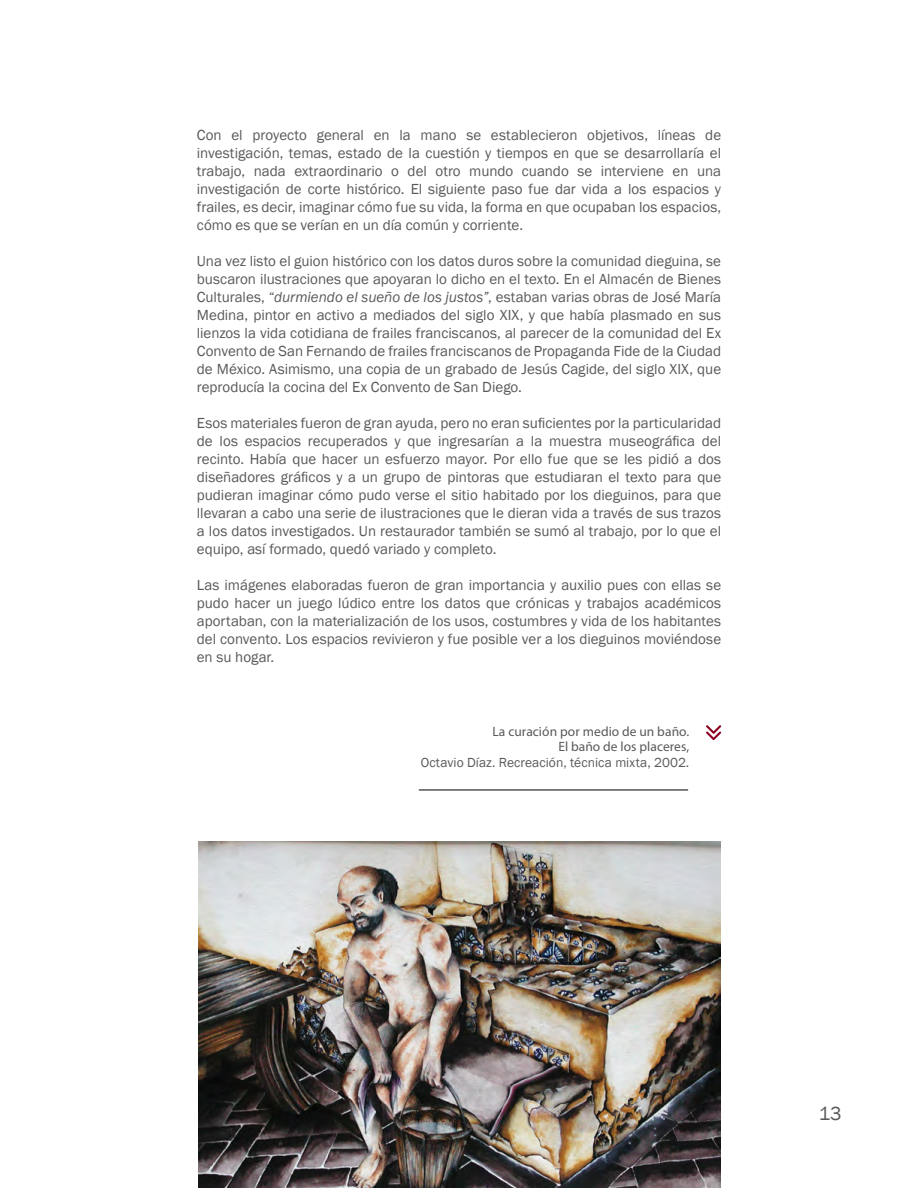
<style>
.page{position:relative;width:918px;height:1188px;background:#fff}
.page>*{position:absolute;margin:0;border:0;box-sizing:border-box;transform-origin:0 0}
.t1{font:19.5px "Franklin Gothic";color:#58595b}
.t2{font:15px/18px "Franklin Gothic";color:#58595b;text-align:justify}
.t3{font:13.5px/15px "Myriad Pro";letter-spacing:.005em;color:#58595b;text-align:right}
.t4{font:13.5px "Franklin Gothic";letter-spacing:.005em;color:#58595b}
.s1{font-style:italic}
</style>
<div class="page">
<img style="left:199px;top:842px;width:521px;height:346px">
<svg style="left:706px;top:725px;width:15px;height:15px"></svg>
<hr style="left:419px;top:790px;width:269px;height:1px;background:#000">
<p class="t2" style="left:197px;top:126px;width:526px">Con el proyecto general en la mano se establecieron objetivos, líneas de investigación, temas, estado de la cuestión y tiempos en que se desarrollaría el trabajo, nada extraordinario o del otro mundo cuando se interviene en una investigación de corte histórico. El siguiente paso fue dar vida a los espacios y frailes, es decir, imaginar cómo fue su vida, la forma en que ocupaban los espacios, cómo es que se verían en un día común y corriente.</p>
<p class="t2" style="left:197px;top:252px;width:526px">Una vez listo el guion histórico con los datos duros sobre la comunidad dieguina, se buscaron ilustraciones que apoyaran lo dicho en el texto. En el Almacén de Bienes Culturales, “<span class="s1">durmiendo el sueño de los justos”</span>, estaban varias obras de José María Medina, pintor en activo a mediados del siglo XIX, y que había plasmado en sus lienzos la vida cotidiana de frailes franciscanos, al parecer de la comunidad del Ex Convento de San Fernando de frailes franciscanos de Propaganda Fide de la Ciudad de México. Asimismo, una copia de un grabado de Jesús Cagide, del siglo XIX, que reproducía la cocina del Ex Convento de San Diego.</p>
<p class="t2" style="left:197px;top:414px;width:526px">Esos materiales fueron de gran ayuda, pero no eran suficientes por la particularidad de los espacios recuperados y que ingresarían a la muestra museográfica del recinto. Había que hacer un esfuerzo mayor. Por ello fue que se les pidió a dos diseñadores gráficos y a un grupo de pintoras que estudiaran el texto para que pudieran imaginar cómo pudo verse el sitio habitado por los dieguinos, para que llevaran a cabo una serie de ilustraciones que le dieran vida a través de sus trazos a los datos investigados. Un restaurador también se sumó al trabajo, por lo que el equipo, así formado, quedó variado y completo.</p>
<p class="t2" style="left:197px;top:576px;width:526px">Las imágenes elaboradas fueron de gran importancia y auxilio pues con ellas se pudo hacer un juego lúdico entre los datos que crónicas y trabajos académicos aportaban, con la materialización de los usos, costumbres y vida de los habitantes del convento. Los espacios revivieron y fue posible ver a los dieguinos moviéndose en su hogar.</p>
<p class="t3" style="left:492px;top:723px;width:199px">La curación por medio de un baño.<br>El baño de los placeres,</p>
<p class="t4" style="left:421px;top:754px;width:270px">Octavio Díaz. Recreación, técnica mixta, 2002.</p>
<h1 class="t1" style="left:819px;top:1102px;width:24px">13</h1>
</div>
